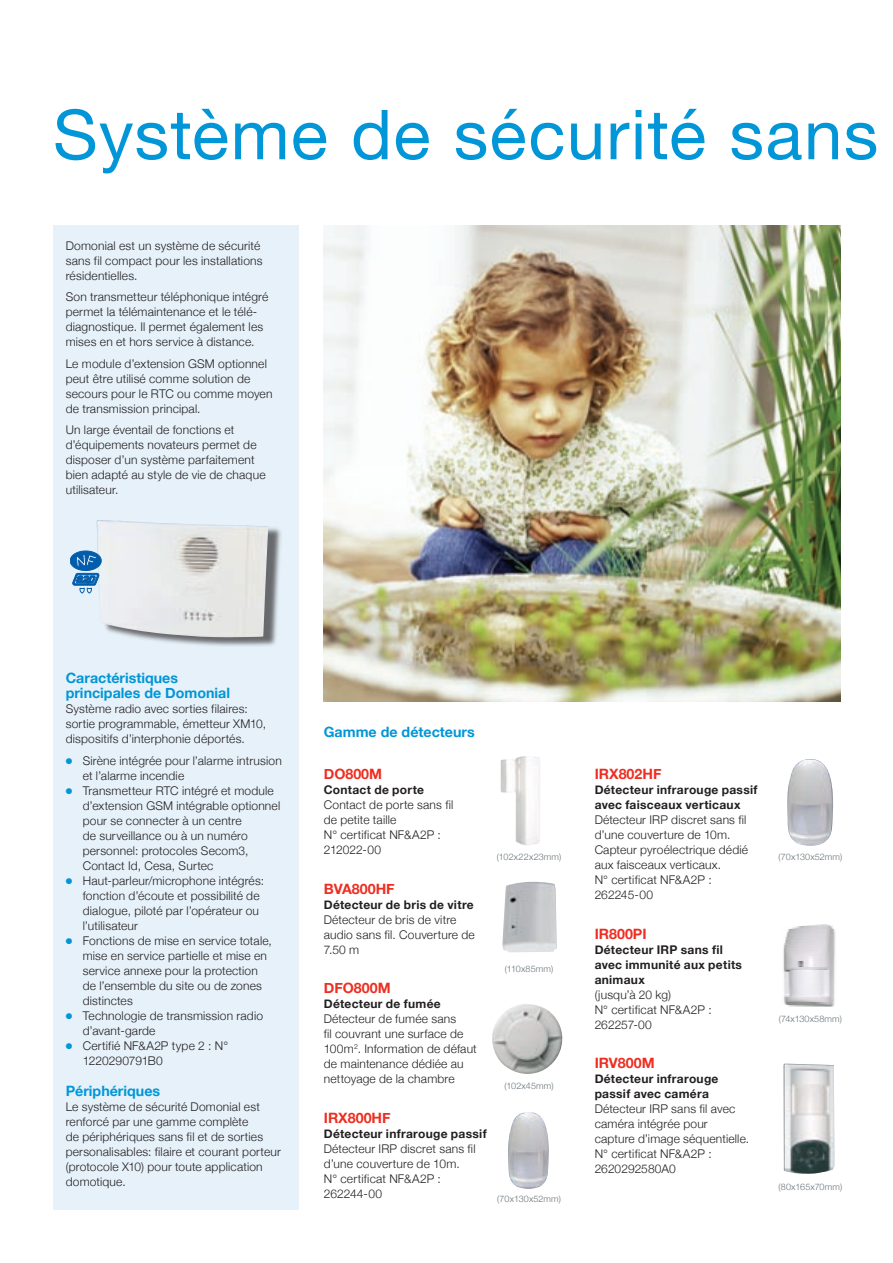
<style>
.page{position:relative;width:893px;height:1263px;background:#fff}
.page>*{position:absolute;margin:0;border:0;box-sizing:border-box;transform-origin:0 0}
.Main_heading_inside{font:69px "Helvetica Neue";letter-spacing:.02em;color:#0196d7}
.Sub_heads_bright_blu{font:700 14.25px/15.8px "Helvetica Neue";color:#0196d7}
.Sub_heads_red{font:700 14.25px "Helvetica Neue";color:#ee2e22}
.Body_copy_THIS_BRO{font:300 12px/15px "Helvetica Neue";letter-spacing:.015em;color:#231f20}
.Body_list_blue_THIS{font:300 12px/15px "Helvetica Neue";letter-spacing:.015em;color:#231f20}
.Body_copy_THIS_BRO-2{font:700 12px/15px "Helvetica Neue";letter-spacing:.025em;color:#231f20}
.dims{font:300 9px "Helvetica Neue";letter-spacing:.02em;color:#687379}
.s1{color:#0196d7}
.s2{font-weight:700}
.s3{font-weight:300}
</style>
<div class="page">
<div style="left:53px;top:225px;width:245px;height:985px;background:#e6f1f9"></div>
<img style="left:324px;top:225px;width:516px;height:477px">
<img style="left:501px;top:756px;width:39px;height:89px">
<img style="left:502px;top:882px;width:55px;height:70px">
<img style="left:492px;top:1004px;width:71px;height:70px">
<img style="left:508px;top:1112px;width:41px;height:76px">
<img style="left:787px;top:759px;width:46px;height:87px">
<img style="left:784px;top:1063px;width:50px;height:111px">
<div style="left:100px;top:519px;width:182px;height:128px;background:#231f20;opacity:.65"></div>
<img style="left:97px;top:520px;width:171px;height:117px">
<svg style="left:70px;top:551px;width:31px;height:42px"></svg>
<img style="left:783px;top:924px;width:53px;height:83px">
<p class="Main_heading_inside" style="left:53px;top:94px;width:827px">Système de sécurité sans</p>
<p class="Body_copy_THIS_BRO" style="left:66px;top:238px;width:198px">Domonial est un système de sécurité sans fil compact pour les installations résidentielles.</p>
<p class="Body_copy_THIS_BRO" style="left:66px;top:289px;width:204px">Son transmetteur téléphonique intégré permet la télémaintenance et le télé&shy;diagnostique. Il permet également les mises en et hors service à distance.</p>
<p class="Body_copy_THIS_BRO" style="left:66px;top:355px;width:208px">Le module d’extension GSM optionnel peut être utilisé comme solution de secours pour le RTC ou comme moyen de transmission principal.</p>
<p class="Body_copy_THIS_BRO" style="left:66px;top:422px;width:201px">Un large éventail de fonctions et d’équipements novateurs permet de disposer d’un système parfaitement bien adapté au style de vie de chaque utilisateur.</p>
<p class="Sub_heads_bright_blu" style="left:66px;top:669px;width:166px">Caractéristiques principales de Domonial</p>
<p class="Body_copy_THIS_BRO" style="left:66px;top:701px;width:202px">Système radio avec sorties filaires: sortie programmable, émetteur XM10, dispositifs d’interphonie déportés.</p>
<p class="Body_list_blue_THIS" style="left:83px;top:753px;width:201px;text-indent:-17px"><span class="s1">●</span> Sirène intégrée pour l’alarme intrusion et l’alarme incendie</p>
<p class="Body_list_blue_THIS" style="left:83px;top:783px;width:199px;text-indent:-17px"><span class="s1">●</span> Transmetteur RTC intégré et module d’extension GSM intégrable optionnel pour se connecter à un centre<br>de surveillance ou à un numéro personnel: protocoles Secom3,<br>Contact Id, Cesa, Surtec</p>
<p class="Body_list_blue_THIS" style="left:83px;top:873px;width:183px;text-indent:-17px"><span class="s1">●</span> Haut-parleur/microphone intégrés: fonction d’écoute et possibilité de dialogue, piloté par l’opérateur ou l’utilisateur</p>
<p class="Body_list_blue_THIS" style="left:83px;top:933px;width:191px;text-indent:-17px"><span class="s1">●</span> Fonctions de mise en service totale, mise en service partielle et mise en service annexe pour la protection de l’ensemble du site ou de zones distinctes</p>
<p class="Body_list_blue_THIS" style="left:83px;top:1008px;width:182px;text-indent:-17px"><span class="s1">●</span> Technologie de transmission radio d’avant-garde</p>
<p class="Body_list_blue_THIS" style="left:83px;top:1038px;width:147px;text-indent:-17px"><span class="s1">●</span> Certifié NF&amp;A2P type 2 : N°<br>1220290791B0</p>
<p class="Sub_heads_bright_blu" style="left:66px;top:1082px;width:96px">Périphériques</p>
<p class="Body_copy_THIS_BRO" style="left:66px;top:1098px;width:217px">Le système de sécurité Domonial est renforcé par une gamme complète<br>de périphériques sans fil et de sorties personalisables: filaire et courant porteur (protocole X10) pour toute application domotique.</p>
<p class="Sub_heads_bright_blu" style="left:324px;top:724px;width:152px">Gamme de détecteurs</p>
<p class="Sub_heads_red" style="left:324px;top:765px;width:60px">DO800M</p>
<p class="Body_copy_THIS_BRO" style="left:324px;top:782px;width:131px"><span class="s2">Contact de porte<br></span>Contact de porte sans fil de petite taille<br>N° certificat NF&amp;A2P :<br>212022-00</p>
<p class="Sub_heads_red" style="left:324px;top:880px;width:72px">BVA800HF</p>
<p class="Body_copy_THIS_BRO" style="left:324px;top:897px;width:152px"><span class="s2">Détecteur de bris de vitre<br></span>Détecteur de bris de vitre audio sans fil. Couverture de<br>7.50 m</p>
<p class="Sub_heads_red" style="left:324px;top:979px;width:68px">DFO800M</p>
<p class="Body_copy_THIS_BRO" style="left:324px;top:996px;width:155px"><span class="s2">Détecteur de fumée<br></span>Détecteur de fumée sans<br>fil couvrant une surface de<br>100m<sup>2</sup>. Information de défaut de maintenance dédiée au nettoyage de la chambre</p>
<p class="Sub_heads_red" style="left:324px;top:1109px;width:68px">IRX800HF</p>
<p class="Body_copy_THIS_BRO" style="left:324px;top:1125px;width:164px"><span class="s2">Détecteur infrarouge passif<br></span>Détecteur IRP discret sans fil d’une couverture de 10m.<br>N° certificat NF&amp;A2P :<br>262244-00</p>
<p class="dims" style="left:497px;top:851px;width:66px">(102x22x23mm)</p>
<p class="dims" style="left:505px;top:963px;width:50px">(110x85mm)</p>
<p class="dims" style="left:505px;top:1080px;width:51px">(102x45mm)</p>
<p class="dims" style="left:497px;top:1193px;width:65px">(70x130x52mm)</p>
<p class="Sub_heads_red" style="left:595px;top:765px;width:68px">IRX802HF</p>
<p class="Body_copy_THIS_BRO" style="left:595px;top:782px;width:164px"><span class="s2">Détecteur infrarouge passif avec faisceaux verticaux<br></span>Détecteur IRP discret sans fil d’une couverture de 10m.<br>Capteur pyroélectrique dédié aux faisceaux verticaux.<br>N° certificat NF&amp;A2P :<br>262245-00</p>
<p class="Sub_heads_red" style="left:595px;top:925px;width:53px">IR800PI</p>
<p class="Body_copy_THIS_BRO-2" style="left:595px;top:942px;width:149px">Détecteur IRP sans fil avec immunité aux petits animaux<br><span class="s3">(jusqu’à 20 kg)<br>N° certificat NF&amp;A2P :<br>262257-00</span></p>
<p class="Sub_heads_red" style="left:595px;top:1054px;width:61px">IRV800M</p>
<p class="Body_copy_THIS_BRO" style="left:595px;top:1071px;width:156px"><span class="s2">Détecteur infrarouge passif avec caméra<br></span>Détecteur IRP sans fil avec caméra intégrée pour capture d’image séquentielle.<br>N° certificat NF&amp;A2P :<br>2620292580A0</p>
<p class="dims" style="left:778px;top:851px;width:65px">(70x130x52mm)</p>
<p class="dims" style="left:779px;top:1014px;width:65px">(74x130x58mm)</p>
<p class="dims" style="left:778px;top:1181px;width:65px">(80x165x70mm)</p>
</div>
